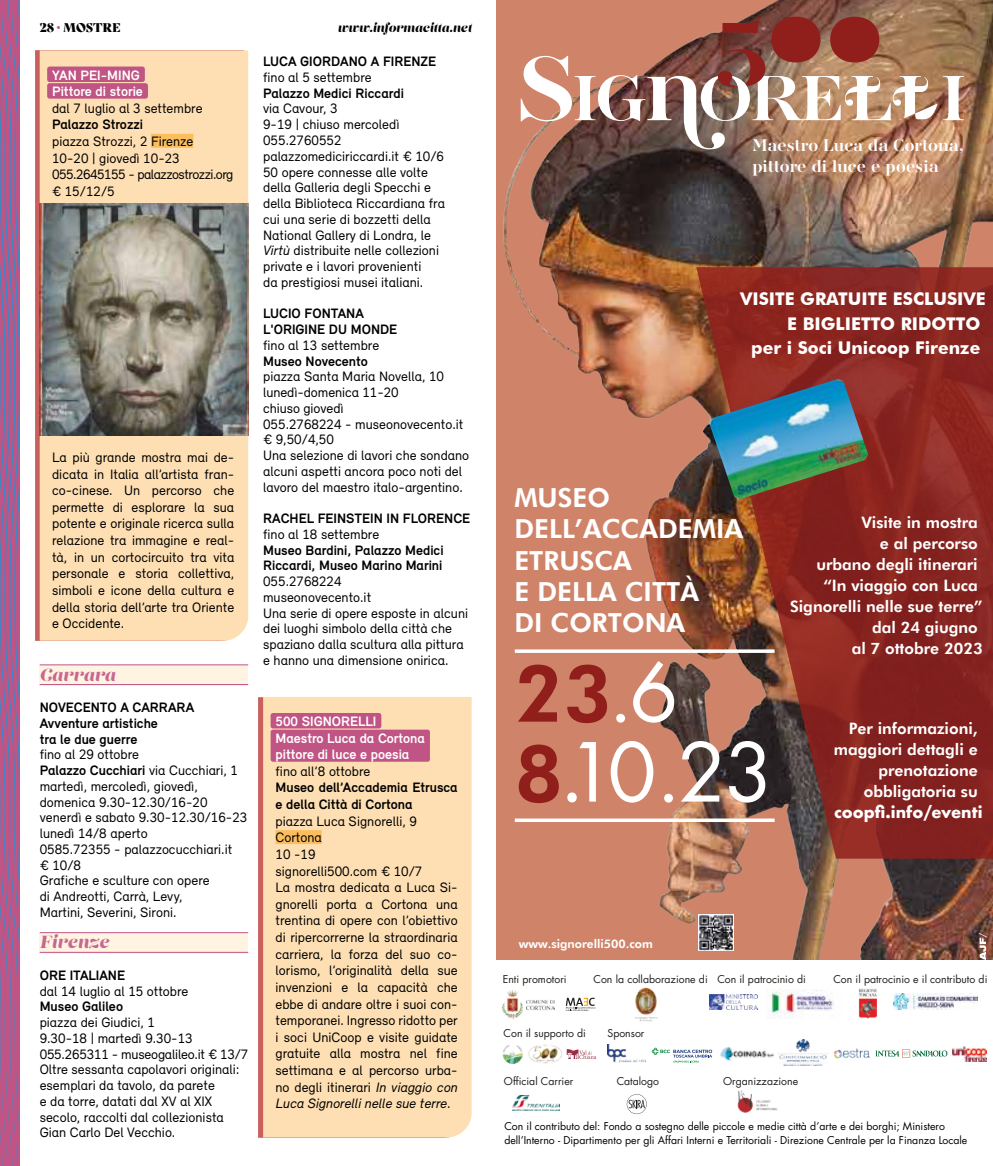
<style>
.page{position:relative;width:993px;height:1166px;background:#fff}
.page>*{position:absolute;margin:0;border:0;box-sizing:border-box;transform-origin:0 0}
.t1{font:78.92px "Futura LT";color:#fff}
.t2{font:800 78.92px "Futura BT";color:#901f1c}
.t3{font:800 26.25px/31.3px "Futura BT";color:#fff}
.t4{font:700 17.5px "Futura BT";color:#fff}
.t5{font:17.5px "Lust Script";letter-spacing:.03em;color:#c66791}
.t6{font:700 17.32px/21.9px "AW Conqueror Std Didot";color:#fff}
.t7{font:800 15.75px/21px "Futura BT";color:#fff;text-align:right}
.t8{font:700 15.75px "Futura";color:#fff}
.t9{font:14px/15.8px "Relevant";color:#000}
.t10{font:700 14px/15.8px "Relevant";color:#000}
.t11{font:700 14px/16.6px "Relevant";color:#fff}
.t12{font:12.25px "Lust Script";letter-spacing:.03em;color:#000}
.t13{font:12.25px "Bely Display";color:#000}
.t14{font:800 11.9px "Futura BT";color:#fff}
.t15{font:10.5px/14px "Futura LT";color:#000}
.t16{font:10.5px "Futura LT";color:#1e1e1c}
.s1{color:#c05585}
.s2{font-weight:700}
.s3{font-style:italic}
.s4{font-family:"Futura LT";font-weight:400;color:#fff}
.s5{font-family:"Futura BT";font-weight:800;color:#901f1c}
.s6{font-style:inherit}
</style>
<div class="page">
<svg style="left:0;top:0;width:20px;height:1166px"></svg>
<img style="left:498px;top:0;width:494px;height:960px">
<img style="left:520px;top:17px;width:443px;height:132px">
<svg style="left:514px;top:818px;width:182px;height:4px"></svg>
<svg style="left:514px;top:649px;width:182px;height:4px"></svg>
<img style="left:502px;top:1045px;width:20px;height:18px">
<img style="left:502px;top:990px;width:52px;height:29px">
<svg style="left:565px;top:998px;width:30px;height:13px"></svg>
<img style="left:528px;top:1044px;width:34px;height:20px">
<img style="left:737px;top:1090px;width:39px;height:22px">
<img style="left:635px;top:987px;width:22px;height:35px">
<svg style="left:566px;top:1049px;width:30px;height:10px"></svg>
<img style="left:512px;top:1096px;width:47px;height:15px">
<img style="left:720px;top:1047px;width:54px;height:14px">
<img style="left:777px;top:1039px;width:51px;height:26px">
<img style="left:834px;top:1048px;width:35px;height:10px">
<svg style="left:626px;top:1094px;width:20px;height:20px"></svg>
<img style="left:952px;top:1047px;width:34px;height:14px">
<img style="left:607px;top:1044px;width:38px;height:18px">
<svg style="left:651px;top:1048px;width:61px;height:14px"></svg>
<img style="left:893px;top:994px;width:84px;height:15px">
<img style="left:858px;top:988px;width:19px;height:31px">
<img style="left:709px;top:994px;width:48px;height:15px">
<img style="left:766px;top:989px;width:68px;height:29px">
<svg style="left:875px;top:1049px;width:72px;height:8px"></svg>
<svg style="left:696px;top:267px;width:296px;height:591px;fill:#872520"></svg>
<img style="left:707px;top:378px;width:162px;height:122px">
<img style="left:698px;top:915px;width:35px;height:35px">
<svg style="left:978px;top:933px;width:8px;height:27px"></svg>
<div style="left:40px;top:665px;width:208px;height:20px;background:#fff3e1"></div>
<hr style="left:40px;top:684px;width:208px;height:1px;background:#c05585">
<hr style="left:40px;top:664px;width:208px;height:1px;background:#c05585">
<div style="left:40px;top:932px;width:208px;height:21px;background:#fff3e1"></div>
<hr style="left:40px;top:952px;width:208px;height:1px;background:#c05585">
<hr style="left:40px;top:932px;width:208px;height:1px;background:#c05585">
<div style="left:258px;top:697px;width:208px;height:440px;background:#c9605d"></div>
<div style="left:263px;top:697px;width:208px;height:440px;background:#fedfb3"></div>
<div style="left:270px;top:713px;width:111px;height:15px;background:#c05585;border-radius:2px"></div>
<div style="left:270px;top:729px;width:160px;height:33px;background:#c05585;border-radius:2px"></div>
<div style="left:275px;top:830px;width:46px;height:14px;background:#fbbe5e"></div>
<div style="left:35px;top:50px;width:208px;height:591px;background:#ae0f0a;opacity:.66"></div>
<div style="left:40px;top:50px;width:208px;height:591px;background:#fedfb3"></div>
<div style="left:47px;top:67px;width:98px;height:15px;background:#c05585;border-radius:2px"></div>
<div style="left:47px;top:83px;width:101px;height:16px;background:#c05585;border-radius:2px"></div>
<div style="left:151px;top:134px;width:42px;height:14px;background:#fbbe5e"></div>
<img style="left:40px;top:203px;width:208px;height:232px">
<p class="t13" style="left:40px;top:18px;width:83px">28 <span class="s1">•</span> MOSTRE</p>
<p class="t12" style="left:338px;top:19px;width:135px">www.informacitta.net</p>
<p class="t11" style="left:52px;top:66px;width:92px">YAN PEI-MING<br>Pittore di storie</p>
<p class="t9" style="left:52px;top:100px;width:152px">dal 7 luglio al 3 settembre</p>
<p class="t10" style="left:52px;top:117px;width:92px">Palazzo Strozzi</p>
<p class="t9" style="left:52px;top:133px;width:183px;line-height:16.6px">piazza Strozzi, 2 Firenze<br>10-20 | giovedì 10-23<br>055.2645155 - palazzostrozzi.org € 15/12/5</p>
<p class="t9" style="left:52px;top:449px;width:184px;line-height:16.6px;text-align:justify">La più grande mostra mai de&shy;dicata in Italia all’artista fran&shy;co-cinese. Un percorso che permette di esplorare la sua potente e originale ricerca sulla relazione tra immagine e real&shy;tà, in un cortocircuito tra vita personale e storia collettiva, simboli e icone della cultura e della storia dell’arte tra Oriente e Occidente.</p>
<p class="t5" style="left:40px;top:663px;width:77px">Carrara</p>
<p class="t10" style="left:40px;top:699px;width:156px">NOVECENTO A CARRARA<br>Avventure artistiche<br>tra le due guerre</p>
<p class="t9" style="left:40px;top:746px;width:209px">fino al 29 ottobre<br><span class="s2">Palazzo Cucchiari</span> via Cucchiari, 1 martedì, mercoledì, giovedì, domenica 9.30-12.30/16-20 venerdì e sabato 9.30-12.30/16-23 lunedì 14/8 aperto<br>0585.72355 - palazzocucchiari.it<br>€ 10/8<br>Grafiche e sculture con opere<br>di Andreotti, Carrà, Levy,<br>Martini, Severini, Sironi.</p>
<p class="t5" style="left:40px;top:931px;width:71px">Firenze</p>
<p class="t10" style="left:40px;top:967px;width:87px">ORE ITALIANE</p>
<p class="t9" style="left:40px;top:983px;width:150px">dal 14 luglio al 15 ottobre</p>
<p class="t10" style="left:40px;top:998px;width:85px">Museo Galileo</p>
<p class="t9" style="left:40px;top:1014px;width:210px">piazza dei Giudici, 1<br>9.30-18 | martedì 9.30-13<br>055.265311 - museogalileo.it € 13/7<br>Oltre sessanta capolavori originali: esemplari da tavolo, da parete<br>e da torre, datati dal XV al XIX secolo, raccolti dal collezionista<br>Gian Carlo Del Vecchio.</p>
<p class="t10" style="left:263px;top:53px;width:174px">LUCA GIORDANO A FIRENZE</p>
<p class="t9" style="left:263px;top:69px;width:110px">fino al 5 settembre</p>
<p class="t10" style="left:263px;top:85px;width:142px">Palazzo Medici Riccardi</p>
<p class="t9" style="left:263px;top:101px;width:183px">via Cavour, 3<br>9-19 | chiuso mercoledì<br>055.2760552 palazzomediciriccardi.it € 10/6<br>50 opere connesse alle volte della Galleria degli Specchi e della Biblioteca Riccardiana fra cui una serie di bozzetti della<br>National Gallery di Londra, le<br><span class="s3">Virtù</span> distribuite nelle collezioni private e i lavori provenienti<br>da prestigiosi musei italiani.</p>
<p class="t10" style="left:263px;top:305px;width:136px">LUCIO FONTANA<br>L'ORIGINE DU MONDE</p>
<p class="t9" style="left:263px;top:337px;width:117px">fino al 13 settembre</p>
<p class="t10" style="left:263px;top:353px;width:106px">Museo Novecento</p>
<p class="t9" style="left:263px;top:368px;width:207px">piazza Santa Maria Novella, 10 lunedì-domenica 11-20<br>chiuso giovedì<br>055.2768224 - museonovecento.it € 9,50/4,50<br>Una selezione di lavori che sondano alcuni aspetti ancora poco noti del lavoro del maestro italo-argentino.</p>
<p class="t10" style="left:263px;top:510px;width:208px">RACHEL FEINSTEIN IN FLORENCE</p>
<p class="t9" style="left:263px;top:526px;width:117px">fino al 18 settembre</p>
<p class="t10" style="left:263px;top:542px;width:182px">Museo Bardini, Palazzo Medici<br>Riccardi, Museo Marino Marini</p>
<p class="t9" style="left:263px;top:573px;width:206px">055.2768224<br>museonovecento.it<br>Una serie di opere esposte in alcuni dei luoghi simbolo della città che spaziano dalla scultura alla pittura e hanno una dimensione onirica.</p>
<p class="t11" style="left:275px;top:713px;width:151px">500 SIGNORELLI<br>Maestro Luca da Cortona pittore di luce e poesia</p>
<p class="t9" style="left:275px;top:763px;width:96px">fino all’8 ottobre</p>
<p class="t10" style="left:275px;top:779px;width:184px;line-height:16.6px">Museo dell’Accademia Etrusca e della Città di Cortona</p>
<p class="t9" style="left:275px;top:812px;width:184px;line-height:16.6px">piazza Luca Signorelli, 9<br>Cortona<br>10 -19<br>signorelli500.com € 10/7<br>La mostra dedicata a Luca Si&shy;gnorelli porta a Cortona una trentina di opere con l’obiettivo di ripercorrerne la straordinaria carriera, la forza del suo co&shy;lorismo, l’originalità della sue invenzioni e la capacità che ebbe di andare oltre i suoi con&shy;temporanei. Ingresso ridotto per i soci UniCoop e visite guidate gratuite alla mostra nel fine settimana e al percorso urba&shy;no degli itinerari <span class="s3">In viaggio con<br>Luca Signorelli nelle sue terre</span>.</p>
<p class="t6" style="left:752px;top:135px;width:213px">Maestro Luca da Cortona, pittore di luce e poesia</p>
<p class="t4" style="left:739px;top:288px;width:247px">VISITE GRATUITE ESCLUSIVE</p>
<p class="t4" style="left:787px;top:313px;width:194px">E BIGLIETTO RIDOTTO</p>
<p class="t4" style="left:751px;top:337px;width:230px">per i Soci Unicoop Firenze</p>
<h2 class="t3" style="left:514px;top:481px;width:230px">MUSEO<br>DELL’ACCADEMIA<br>ETRUSCA<br>E DELLA CITTÀ<br>DI CORTONA</h2>
<h1 class="t2" style="left:514px;top:645px;width:165px">23<span class="s4">.6</span></h1>
<h1 class="t1" style="left:514px;top:722px;width:260px"><span class="s5">8</span><span class="s6">.</span>10.23</h1>
<p class="t7" style="left:861px;top:511px;width:118px">Visite in mostra</p>
<p class="t7" style="left:879px;top:532px;width:99px">e al percorso</p>
<p class="t7" style="left:816px;top:553px;width:163px">urbano degli itinerari</p>
<p class="t7" style="left:823px;top:574px;width:156px">“In viaggio con Luca</p>
<p class="t7" style="left:789px;top:595px;width:194px">Signorelli nelle sue terre”</p>
<p class="t7" style="left:871px;top:616px;width:107px">dal 24 giugno</p>
<p class="t7" style="left:851px;top:637px;width:132px">al 7 ottobre 2023</p>
<p class="t7" style="left:833px;top:718px;width:145px">Per informazioni, maggiori dettagli e prenotazione obbligatoria su</p>
<p class="t8" style="left:833px;top:801px;width:150px">coopfi.info/eventi</p>
<p class="t14" style="left:518px;top:937px;width:136px">www.signorelli500.com</p>
<p class="t16" style="left:502px;top:972px;width:65px">Enti promotori</p>
<p class="t16" style="left:593px;top:972px;width:214px">Con la collaborazione di Con il patrocinio di</p>
<p class="t16" style="left:833px;top:972px;width:155px">Con il patrocinio e il contributo di</p>
<p class="t16" style="left:503px;top:1026px;width:84px">Con il supporto di</p>
<p class="t16" style="left:607px;top:1026px;width:38px">Sponsor</p>
<p class="t16" style="left:504px;top:1074px;width:71px">Official Carrier</p>
<p class="t16" style="left:616px;top:1074px;width:44px">Catalogo</p>
<p class="t16" style="left:723px;top:1074px;width:77px">Organizzazione</p>
<p class="t15" style="left:504px;top:1119px;width:464px">Con il contributo del: Fondo a sostegno delle piccole e medie città d’arte e dei borghi; Ministero dell’Interno - Dipartimento per gli Affari Interni e Territoriali - Direzione Centrale per la Finanza Locale</p>
</div>
